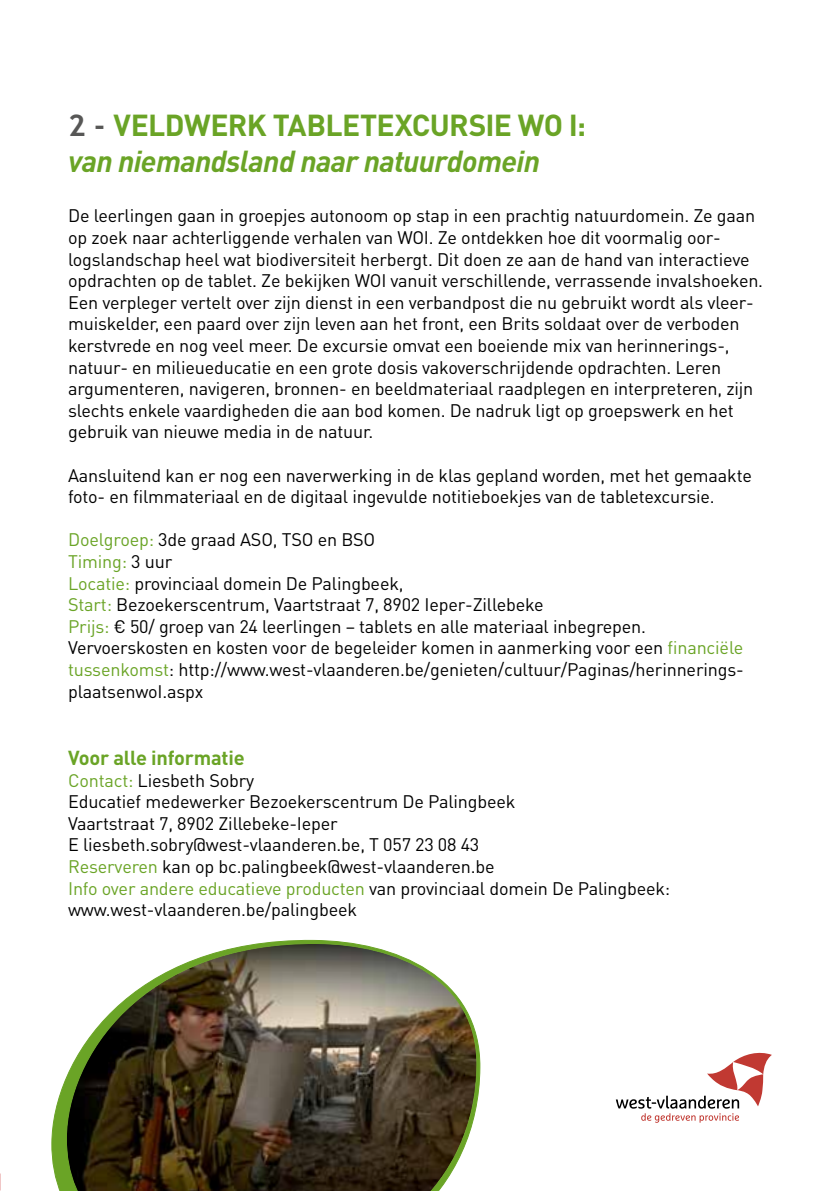
<style>
.page{position:relative;width:823px;height:1191px;background:#fff}
.page>*{position:absolute;margin:0;border:0;box-sizing:border-box;transform-origin:0 0}
.t1{font:italic 700 30px/36px "DINOT";letter-spacing:-.02em;color:#6aa426}
.t2{font:700 20px "DINOT";letter-spacing:-.01em;color:#6aa426}
.t3{font:18px/21.6px "DINOT";letter-spacing:-.01em;color:#000}
.s1{font-family:"Trebuchet MS";font-style:normal;color:#575756}
.s2{font-style:normal}
.s3{color:#6aa426}
</style>
<div class="page">
<svg style="left:615px;top:1053px;width:156px;height:69px"></svg>
<svg style="left:51px;top:939px;width:429px;height:252px"></svg>
<img style="left:66px;top:942px;width:411px;height:249px">
<h1 class="t1" style="left:68px;top:106px;width:519px"><span class="s1">2 -</span> <span class="s2">VELDWERK TABLETEXCURSIE WO I: </span>van niemandsland naar natuurdomein</h1>
<p class="t3" style="left:68px;top:204px;width:696px">De leerlingen gaan in groepjes autonoom op stap in een prachtig natuurdomein. Ze gaan op zoek naar achterliggende verhalen van WOI. Ze ontdekken hoe dit voormalig oor&shy;logslandschap heel wat biodiversiteit herbergt. Dit doen ze aan de hand van interactieve opdrachten op de tablet. Ze bekijken WOI vanuit verschillende, verrassende invalshoeken.<br>Een verpleger vertelt over zijn dienst in een verbandpost die nu gebruikt wordt als vleer&shy;muiskelder, een paard over zijn leven aan het front, een Brits soldaat over de verboden kerstvrede en nog veel meer. De excursie omvat een boeiende mix van herinnerings-, natuur- en milieueducatie en een grote dosis vakoverschrijdende opdrachten. Leren argumenteren, navigeren, bronnen- en beeldmateriaal raadplegen en interpreteren, zijn slechts enkele vaardigheden die aan bod komen. De nadruk ligt op groepswerk en het gebruik van nieuwe media in de natuur.</p>
<p class="t3" style="left:68px;top:463px;width:685px">Aansluitend kan er nog een naverwerking in de klas gepland worden, met het gemaakte foto- en filmmateriaal en de digitaal ingevulde notitieboekjes van de tabletexcursie.</p>
<p class="t3" style="left:68px;top:528px;width:676px"><span class="s3">Doelgroep:</span> 3de graad ASO, TSO en BSO<br><span class="s3">Timing:</span> 3 uur<br><span class="s3">Locatie:</span> provinciaal domein De Palingbeek,<br><span class="s3">Start:</span> Bezoekerscentrum, Vaartstraat 7, 8902 Ieper-Zillebeke<br><span class="s3">Prijs:</span> € 50/ groep van 24 leerlingen – tablets en alle materiaal inbegrepen.<br>Vervoerskosten en kosten voor de begeleider komen in aanmerking voor een <span class="s3">financiële tussenkomst</span>: http://www.west-vlaanderen.be/genieten/cultuur/Paginas/herinnerings&shy;plaatsenwoI.aspx</p>
<p class="t2" style="left:68px;top:744px;width:178px">Voor alle informatie</p>
<p class="t3" style="left:68px;top:768px;width:603px"><span class="s3">Contact:</span> Liesbeth Sobry<br>Educatief medewerker Bezoekerscentrum De Palingbeek<br>Vaartstraat 7, 8902 Zillebeke-Ieper<br>E liesbeth.sobry@west-vlaanderen.be, T 057 23 08 43<br><span class="s3">Reserveren</span> kan op bc.palingbeek@west-vlaanderen.be<br><span class="s3">Info over andere educatieve producten</span> van provinciaal domein De Palingbeek: www.west-vlaanderen.be/palingbeek</p>
</div>
